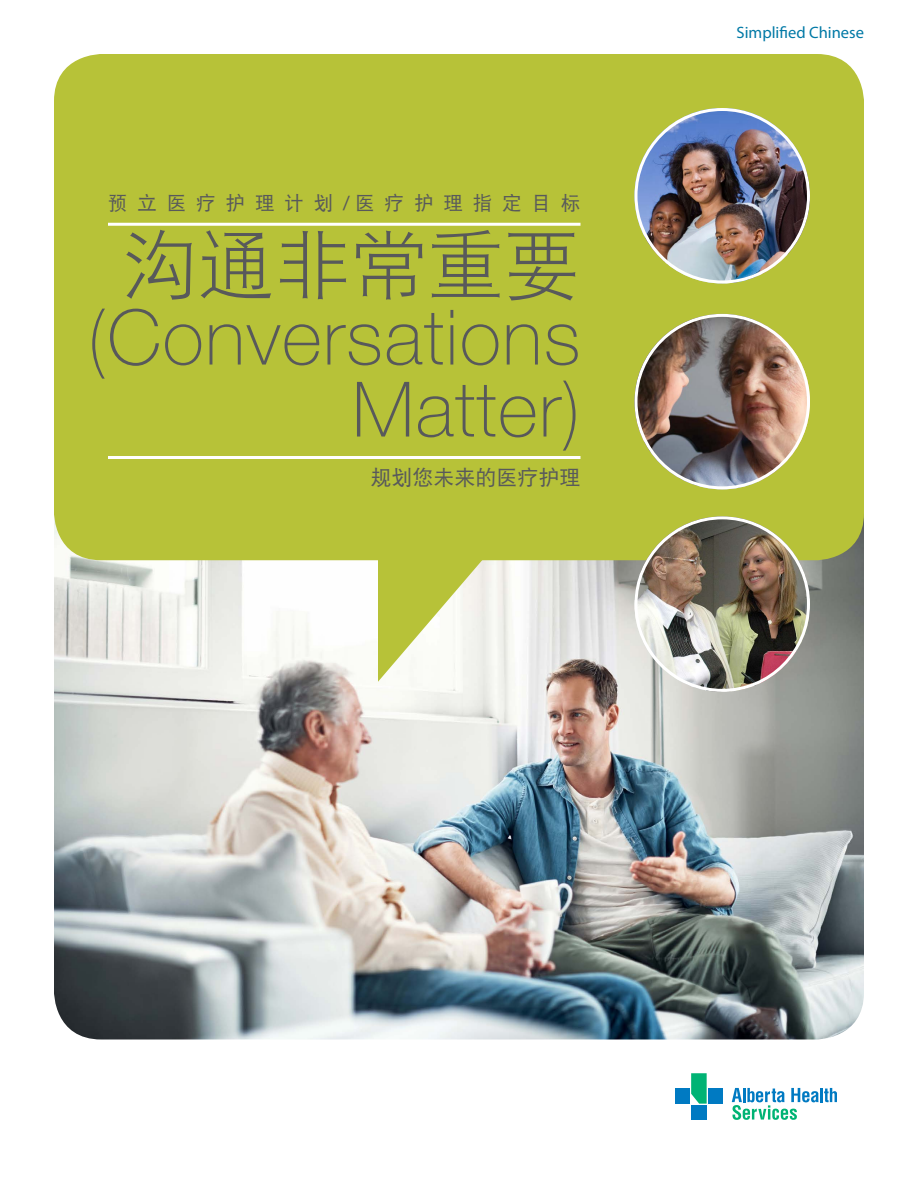
<style>
.page{position:relative;width:918px;height:1188px;background:#fff}
.page>*{position:absolute;margin:0;border:0;box-sizing:border-box;transform-origin:0 0}
.t1{font:100 76.5px/72px "Helvetica Neue LT Std";letter-spacing:.02em;color:#58595b;text-align:right}
.t2{font:76.5px "DF Hei W3";color:#58595b}
.t3{font:21px "DF Hei W5";color:#58595b}
.t4{font:19.5px "DF Hei W5";letter-spacing:.51em;color:#58595b}
.t5{font:16.5px "Myriad Pro";color:#0079a6}
.s1{font-family:"Helvetica Neue LT Std"}
</style>
<div class="page">
<img style="left:54px;top:520px;width:810px;height:520px">
<svg style="left:378px;top:560px;width:202px;height:122px"></svg>
<div style="left:54px;top:54px;width:810px;height:506px;background:#b7c238;border-radius:47px"></div>
<svg style="left:732px;top:1088px;width:105px;height:32px"></svg>
<div style="left:675px;top:1088px;width:15px;height:16px;background:#007ac2"></div>
<div style="left:708px;top:1088px;width:15px;height:16px;background:#007ac2"></div>
<div style="left:691px;top:1105px;width:16px;height:15px;background:#007ac2"></div>
<svg style="left:691px;top:1073px;width:16px;height:31px"></svg>
<img style="left:634px;top:108px;width:176px;height:176px;border-radius:88px">
<img style="left:634px;top:314px;width:176px;height:175px;border-radius:88px">
<img style="left:634px;top:516px;width:176px;height:176px;border-radius:88px">
<hr style="left:108px;top:223px;width:472px;height:3px;background:#fff">
<hr style="left:108px;top:456px;width:472px;height:3px;background:#fff">
<p class="t4" style="left:108px;top:193px;width:474px">预立医疗护理计划<span class="s1">/</span>医疗护理指定目标</p>
<p class="t2" style="left:122px;top:227px;width:460px">沟通非常重要</p>
<p class="t1" style="left:87px;top:301px;width:495px">(Conversations<br>Matter)</p>
<p class="t3" style="left:370px;top:467px;width:211px">规划您未来的医疗护理</p>
<p class="t5" style="left:737px;top:22px;width:129px">Simplified Chinese</p>
</div>
